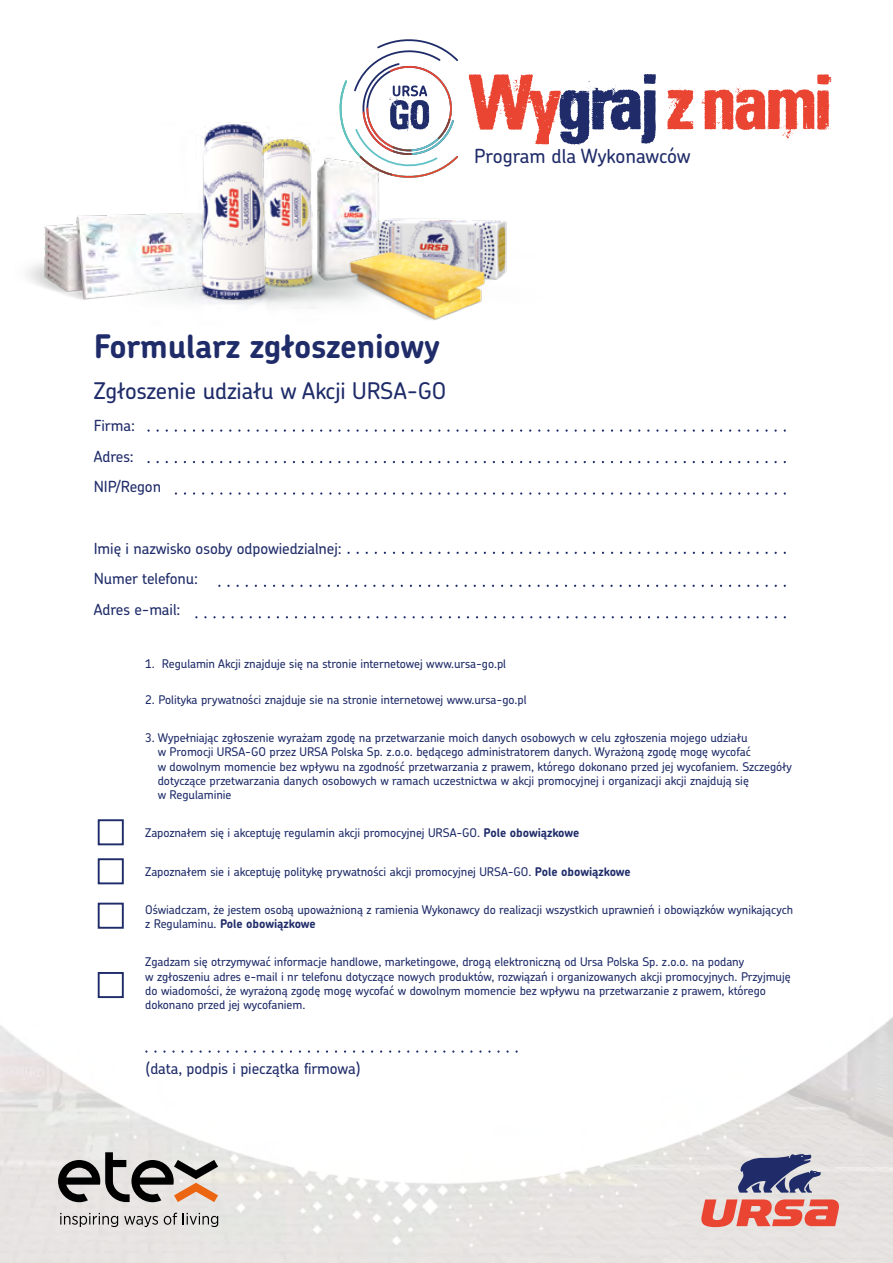
<style>
.page{position:relative;width:893px;height:1263px;background:#fff}
.page>*{position:absolute;margin:0;border:0;box-sizing:border-box;transform-origin:0 0}
.t1{font:75px "Dub Tone";letter-spacing:-.075em;color:#e94532}
.t2{font:700 32.55px "Chevin Pro";letter-spacing:-.005em;color:#1f2c69}
.t3{font:500 22.95px "Chevin Pro";letter-spacing:-.005em;color:#1f2c69}
.t4{font:500 19.5px "Chevin Pro";letter-spacing:-.005em;color:#1f2c69}
.t5{font:500 15.3px/30.6px "Chevin Pro";letter-spacing:-.005em;color:#1f2c69}
.t6{font:500 12px/14.2px "Chevin Pro";letter-spacing:-.005em;color:#1f2c69}
.s1{color:#1f2c69}
.s2{font-weight:700}
</style>
<div class="page">
<img style="left:0;top:492px;width:893px;height:771px">
<img style="left:27px;top:214px;width:94px;height:86px">
<img style="left:407px;top:220px;width:100px;height:101px">
<img style="left:402px;top:218px;width:26px;height:91px">
<img style="left:121px;top:124px;width:281px;height:185px">
<svg style="left:738px;top:1154px;width:83px;height:38px;background:#676e94"></svg>
<svg style="left:700px;top:1199px;width:140px;height:28px;background:#e7796b"></svg>
<svg style="left:335px;top:39px;width:123px;height:147px"></svg>
<svg style="left:158px;top:429px;width:628px;height:3px"></svg>
<svg style="left:358px;top:552px;width:428px;height:2px"></svg>
<svg style="left:158px;top:461px;width:628px;height:2px"></svg>
<svg style="left:228px;top:585px;width:558px;height:2px"></svg>
<svg style="left:185px;top:492px;width:601px;height:3px"></svg>
<svg style="left:205px;top:616px;width:581px;height:2px"></svg>
<svg style="left:155px;top:1050px;width:363px;height:3px"></svg>
<div style="left:98px;top:858px;width:26px;height:26px;border:2px solid #1f2c69"></div>
<div style="left:98px;top:819px;width:26px;height:26px;border:2px solid #1f2c69"></div>
<div style="left:98px;top:903px;width:26px;height:26px;border:2px solid #1f2c69"></div>
<div style="left:98px;top:972px;width:26px;height:26px;border:2px solid #1f2c69"></div>
<svg style="left:60px;top:1213px;width:58px;height:14px"></svg>
<svg style="left:124px;top:1216px;width:34px;height:11px"></svg>
<svg style="left:164px;top:1213px;width:13px;height:12px"></svg>
<svg style="left:183px;top:1213px;width:35px;height:14px"></svg>
<svg style="left:58px;top:1152px;width:160px;height:50px;background:#98918c"></svg>
<h1 class="t1" style="left:467px;top:64px;width:368px">Wy<span class="s1">graj</span> z nami</h1>
<h3 class="t4" style="left:474px;top:143px;width:218px">Program dla Wykonawców</h3>
<h2 class="t2" style="left:94px;top:325px;width:348px">Formularz zgłoszeniowy</h2>
<h3 class="t3" style="left:94px;top:375px;width:354px">Zgłoszenie udziału w Akcji URSA-GO</h3>
<p class="t5" style="left:94px;top:410px;width:69px">Firma:<br>Adres:<br>NIP/Regon</p>
<p class="t5" style="left:94px;top:532px;width:249px">Imię i nazwisko osoby odpowiedzialnej:<br>Numer telefonu:<br>Adres e-mail:</p>
<p class="t6" style="left:145px;top:656px;width:362px">1. Regulamin Akcji znajduje się na stronie internetowej www.ursa-go.pl</p>
<p class="t6" style="left:145px;top:692px;width:383px">2. Polityka prywatności znajduje sie na stronie internetowej www.ursa-go.pl</p>
<p class="t6" style="left:158px;top:730px;width:636px;text-indent:-12px">3. Wypełniając zgłoszenie wyrażam zgodę na przetwarzanie moich danych osobowych w celu zgłoszenia mojego udziału<br>w Promocji URSA-GO przez URSA Polska Sp. z.o.o. będącego administratorem danych. Wyrażoną zgodę mogę wycofać<br>w dowolnym momencie bez wpływu na zgodność przetwarzania z prawem, którego dokonano przed jej wycofaniem. Szczegóły dotyczące przetwarzania danych osobowych w ramach uczestnictwa w akcji promocyjnej i organizacji akcji znajdują się<br>w Regulaminie</p>
<p class="t6" style="left:145px;top:825px;width:436px">Zapoznałem się i akceptuję regulamin akcji promocyjnej URSA-GO. <span class="s2">Pole obowiązkowe</span></p>
<p class="t6" style="left:145px;top:864px;width:487px">Zapoznałem sie i akceptuję politykę prywatności akcji promocyjnej URSA-GO. <span class="s2">Pole obowiązkowe</span></p>
<p class="t6" style="left:145px;top:902px;width:649px">Oświadczam, że jestem osobą upoważnioną z ramienia Wykonawcy do realizacji wszystkich uprawnień i obowiązków wynikających z Regulaminu. <span class="s2">Pole obowiązkowe</span></p>
<p class="t6" style="left:145px;top:955px;width:647px">Zgadzam się otrzymywać informacje handlowe, marketingowe, drogą elektroniczną od Ursa Polska Sp. z.o.o. na podany<br>w zgłoszeniu adres e-mail i nr telefonu dotyczące nowych produktów, rozwiązań i organizowanych akcji promocyjnych. Przyjmuję do wiadomości, że wyrażoną zgodę mogę wycofać w dowolnym momencie bez wpływu na przetwarzanie z prawem, którego dokonano przed jej wycofaniem.</p>
<p class="t5" style="left:146px;top:1052px;width:216px">(data, podpis i pieczątka firmowa)</p>
</div>
